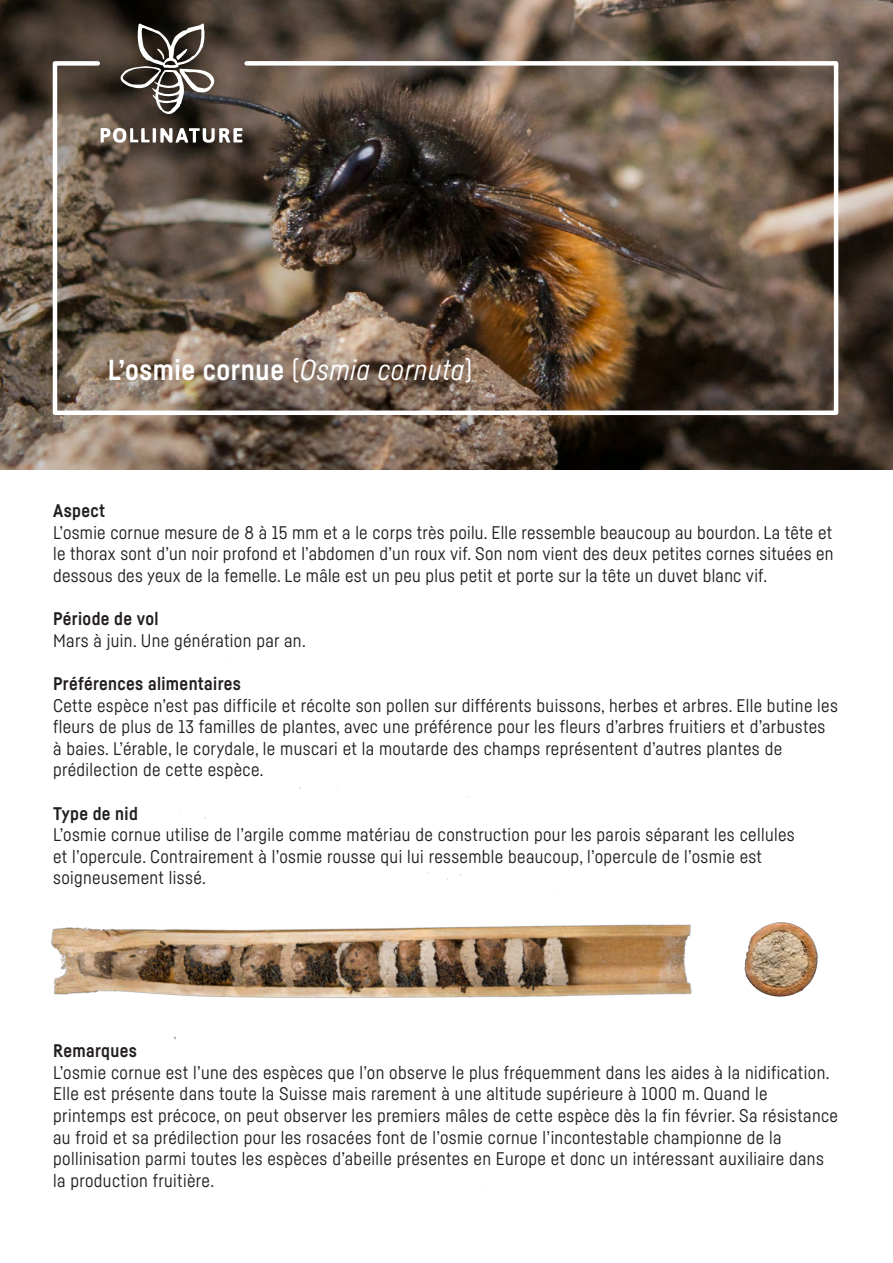
<style>
.page{position:relative;width:893px;height:1263px;background:#fff}
.page>*{position:absolute;margin:0;border:0;box-sizing:border-box;transform-origin:0 0}
.t1{font:700 28.5px "Fabrikat";letter-spacing:.02em;color:#fff}
.t2{font:18px/21.6px "Fabrikat";letter-spacing:.02em;color:#231f20}
.t3{font:700 18px "Fabrikat";letter-spacing:.02em;color:#231f20}
.s1{font-weight:400}
.s2{font-weight:400;font-style:italic}
</style>
<div class="page">
<svg style="left:0;top:0;width:893px;height:470px;background:#594b3f"></svg>
<img style="left:51px;top:663px;width:641px;height:529px">
<img style="left:744px;top:922px;width:74px;height:75px">
<img style="left:50px;top:59px;width:791px;height:358px">
<svg style="left:118px;top:23px;width:98px;height:92px;background:#5c554f"></svg>
<svg style="left:101px;top:128px;width:141px;height:15px"></svg>
<p class="t1" style="left:108px;top:353px;width:366px">L’osmie cornue <span class="s1">(</span><span class="s2">Osmia cornuta</span><span class="s1">)</span></p>
<p class="t3" style="left:53px;top:500px;width:54px">Aspect</p>
<p class="t2" style="left:53px;top:521px;width:782px;text-align:justify">L’osmie cornue mesure de 8 à 15 mm et a le corps très poilu. Elle ressemble beaucoup au bourdon. La tête et le thorax sont d’un noir profond et l’abdomen d’un roux vif. Son nom vient des deux petites cornes situées en dessous des yeux de la femelle. Le mâle est un peu plus petit et porte sur la tête un duvet blanc vif.</p>
<p class="t3" style="left:53px;top:608px;width:107px">Période de vol</p>
<p class="t2" style="left:53px;top:629px;width:254px">Mars à juin. Une génération par an.</p>
<p class="t3" style="left:53px;top:672px;width:189px">Préférences alimentaires</p>
<p class="t2" style="left:53px;top:694px;width:786px">Cette espèce n’est pas difficile et récolte son pollen sur différents buissons, herbes et arbres. Elle butine les fleurs de plus de 13 familles de plantes, avec une préférence pour les fleurs d’arbres fruitiers et d’arbustes à baies. L’érable, le corydale, le muscari et la moutarde des champs représentent d’autres plantes de prédilection de cette espèce.</p>
<p class="t3" style="left:53px;top:802px;width:86px">Type de nid</p>
<p class="t2" style="left:53px;top:823px;width:743px">L’osmie cornue utilise de l’argile comme matériau de construction pour les parois séparant les cellules et l’opercule. Contrairement à l’osmie rousse qui lui ressemble beaucoup, l’opercule de l’osmie est soigneusement lissé.</p>
<p class="t3" style="left:53px;top:1040px;width:85px">Remarques</p>
<p class="t2" style="left:53px;top:1061px;width:786px">L’osmie cornue est l’une des espèces que l’on observe le plus fréquemment dans les aides à la nidification.<br>Elle est présente dans toute la Suisse mais rarement à une altitude supérieure à 1000 m. Quand le printemps est précoce, on peut observer les premiers mâles de cette espèce dès la fin février. Sa résistance au froid et sa prédilection pour les rosacées font de l’osmie cornue l’incontestable championne de la pollinisation parmi toutes les espèces d’abeille présentes en Europe et donc un intéressant auxiliaire dans la production fruitière.</p>
</div>
